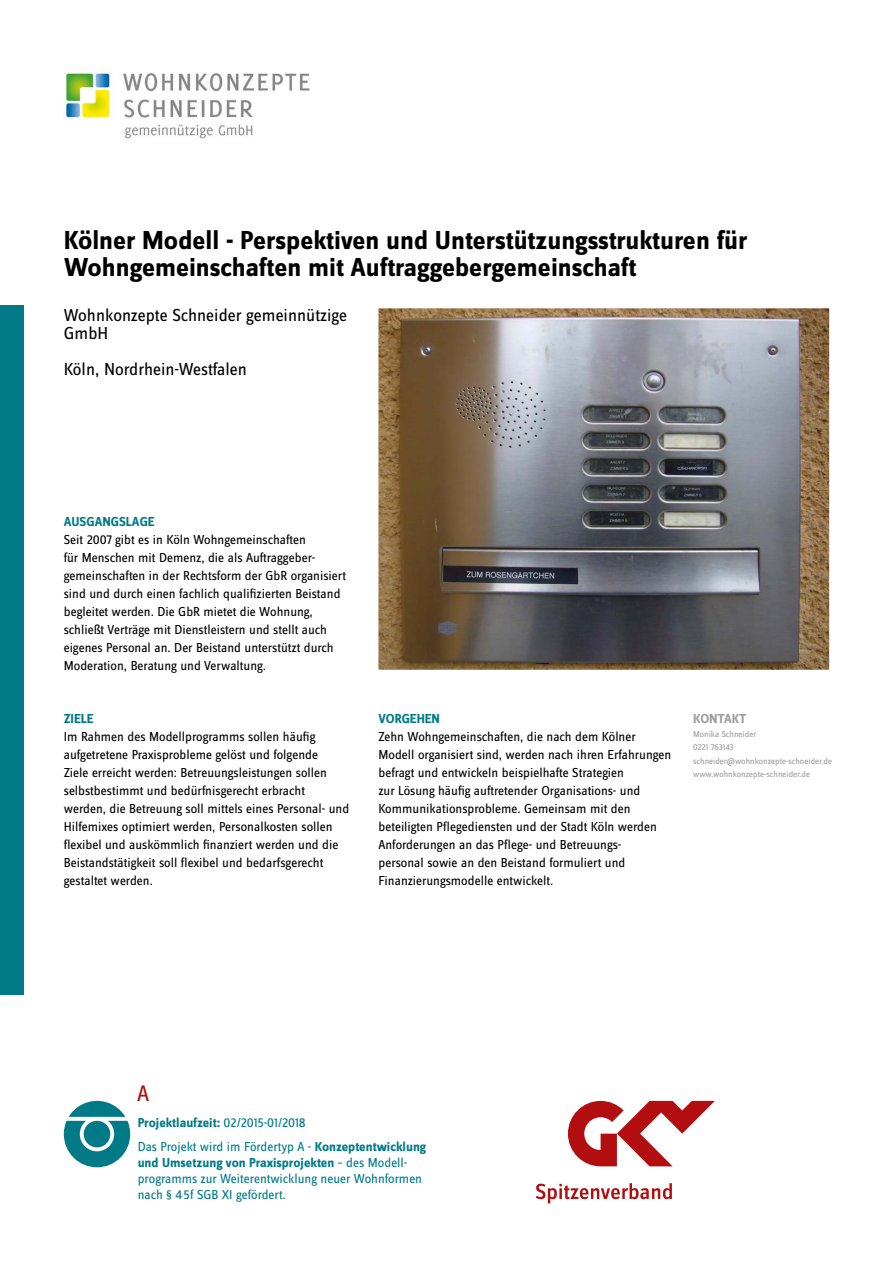
<style>
.page{position:relative;width:893px;height:1263px;background:#fff}
.page>*{position:absolute;margin:0;border:0;box-sizing:border-box;transform-origin:0 0}
.t1{font:700 27px/27px "Zine Sans Dis";color:#000}
.t2{font:23.25px "Zine Sans Dis Regular Roman Tf";color:#b20e10}
.t3{font:18px/18px "Zine Sans Dis";color:#000}
.t4{font:13.5px/18px "Zine Sans Dis";color:#000}
.t5{font:13.5px/16.2px "Zine Sans Dis Regular Roman Tf";color:#007a87}
.t6{font:700 13.5px "Zine Sans Dis";color:#007a87}
.t7{font:700 13.5px "Zine Sans Dis";letter-spacing:-.005em;color:#9d9d9c}
.t8{font:9px/13.5px "Zine Sans Dis";color:#9d9d9c}
.s1{font-weight:400}
.s2{font-family:"Zine Sans Dis";font-weight:700}
.s3{font-family:"Zine Sans Dis Regular Roman Tf";font-weight:400}
</style>
<div class="page">
<svg style="left:568px;top:1101px;width:147px;height:65px"></svg>
<svg style="left:536px;top:1183px;width:136px;height:20px"></svg>
<div style="left:0;top:306px;width:23px;height:689px;background:#007a87"></div>
<svg style="left:64px;top:1101px;width:66px;height:66px"></svg>
<img style="left:378px;top:308px;width:451px;height:362px">
<img style="left:65px;top:68px;width:245px;height:71px">
<h1 class="t1" style="left:64px;top:228px;width:685px">Kölner Modell - Perspektiven und Unterstützungsstrukturen für<br>Wohngemeinschaften mit Auftraggebergemeinschaft</h1>
<h3 class="t3" style="left:64px;top:307px;width:285px">Wohnkonzepte Schneider gemeinnützige<br>GmbH</h3>
<h3 class="t3" style="left:64px;top:361px;width:185px">Köln, Nordrhein-Westfalen</h3>
<p class="t6" style="left:64px;top:514px;width:92px">AUSGANGSLAGE</p>
<p class="t4" style="left:64px;top:531px;width:284px">Seit 2007 gibt es in Köln Wohngemeinschaften<br>für Menschen mit Demenz, die als Auftraggeber&shy;gemeinschaften in der Rechtsform der GbR organisiert sind und durch einen fachlich qualifizierten Beistand begleitet werden. Die GbR mietet die Wohnung, schließt Verträge mit Dienstleistern und stellt auch eigenes Personal an. Der Beistand unterstützt durch Moderation, Beratung und Verwaltung.</p>
<p class="t6" style="left:64px;top:712px;width:31px">ZIELE</p>
<p class="t4" style="left:64px;top:728px;width:287px">Im Rahmen des Modellprogramms sollen häufig aufgetretene Praxisprobleme gelöst und folgende<br>Ziele erreicht werden: Betreuungsleistungen sollen selbstbestimmt und bedürfnisgerecht erbracht werden, die Betreuung soll mittels eines Personal- und Hilfemixes optimiert werden, Personalkosten sollen flexibel und auskömmlich finanziert werden und die Beistandstätigkeit soll flexibel und bedarfsgerecht gestaltet werden.</p>
<p class="t6" style="left:378px;top:712px;width:63px">VORGEHEN</p>
<p class="t4" style="left:378px;top:728px;width:294px">Zehn Wohngemeinschaften, die nach dem Kölner Modell organisiert sind, werden nach ihren Erfahrungen befragt und entwickeln beispielhafte Strategien<br>zur Lösung häufig auftretender Organisations- und Kommunikationsprobleme. Gemeinsam mit den beteiligten Pflegediensten und der Stadt Köln werden Anforderungen an das Pflege- und Betreuungs-<br>personal sowie an den Beistand formuliert und Finanzierungsmodelle entwickelt.</p>
<p class="t7" style="left:693px;top:712px;width:55px">KONTAKT</p>
<p class="t8" style="left:693px;top:727px;width:140px">Monika Schneider<br>0221 763143 schneider@wohnkonzepte-schneider.de www.wohnkonzepte-schneider.de</p>
<h2 class="t2" style="left:137px;top:1082px;width:14px">A</h2>
<p class="t6" style="left:138px;top:1115px;width:170px">Projektlaufzeit: <span class="s1">02/2015-01/2018</span></p>
<p class="t5" style="left:138px;top:1139px;width:290px">Das Projekt wird im Fördertyp A - <span class="s2">Konzeptentwicklung</span></p>
<p class="t6" style="left:138px;top:1155px;width:270px">und Umsetzung von Praxisprojekten <span class="s3">– des Modell-</span></p>
<p class="t5" style="left:138px;top:1171px;width:286px">programms zur Weiterentwicklung neuer Wohnformen nach § 45f SGB XI gefördert.</p>
</div>
